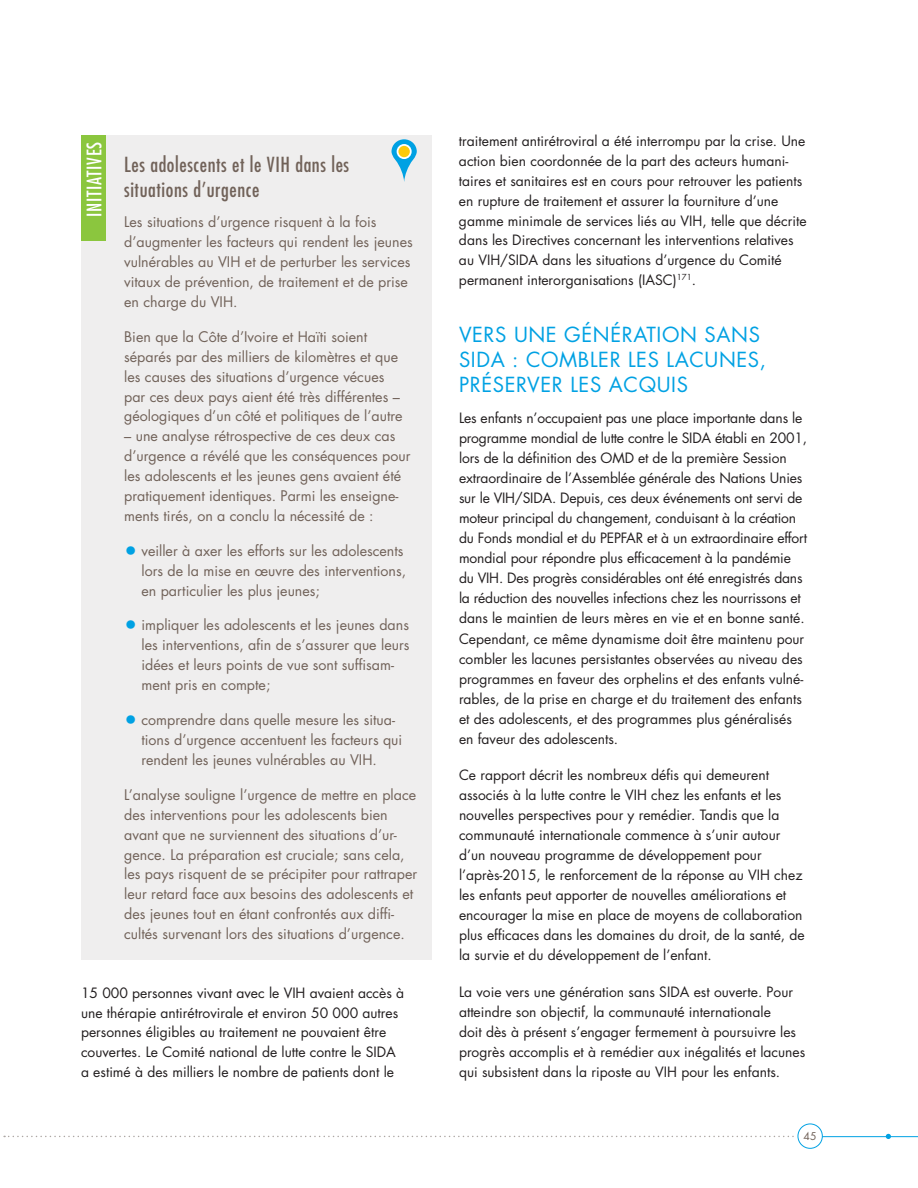
<style>
.page{position:relative;width:918px;height:1188px;background:#fff}
.page>*{position:absolute;margin:0;border:0;box-sizing:border-box;transform-origin:0 0}
.t1{font:20.25px/25px "Futura Std";letter-spacing:.03em;color:#00a1e3}
.t2{font:condensed 20.25px/24.8px "Futura Std";letter-spacing:.03em;color:#716259}
.t3{font:condensed 19.5px "Futura Std";letter-spacing:.035em;color:#fff}
.t4{font:14.25px/20px "Futura Std";color:#716259}
.t5{font:13.8px/20.1px "Futura Std";color:#231f20}
.t6{font:10.5px "Futura Std";color:#716259}
.s1{font-size:22.5px;color:#00a1e3}
</style>
<div class="page">
<svg style="left:4px;top:1136px;width:794px;height:1px"></svg>
<svg style="left:886px;top:1134px;width:5px;height:5px"></svg>
<hr style="left:808px;top:1136px;width:110px;height:1px;background:#00a1e3">
<div style="left:798px;top:1124px;width:24px;height:24px;background:#fff;border-radius:50%"></div>
<div style="left:798px;top:1124px;width:25px;height:25px;border:1px solid #00a1e3;border-radius:50%"></div>
<div style="left:81px;top:135px;width:351px;height:824px;background:#efeeee"></div>
<div style="left:81px;top:135px;width:25px;height:106px;background:#8bc63e"></div>
<svg style="left:391px;top:139px;width:26px;height:43px"></svg>
<div style="left:398px;top:145px;width:13px;height:13px;background:#feca0a;border-radius:50%"></div>
<div style="left:397px;top:144px;width:15px;height:15px;border:2px solid #fff;border-radius:50%"></div>
<h2 class="t3" style="left:83px;top:217px;width:77px;rotate:-90deg">INITIATIVES</h2>
<h1 class="t2" style="left:124px;top:152px;width:226px">Les adolescents et le VIH dans les situations d’urgence</h1>
<p class="t4" style="left:124px;top:212px;width:290px">Les situations d’urgence risquent à la fois d’augmenter les facteurs qui rendent les jeunes vulnérables au VIH et de perturber les services vitaux de prévention, de traitement et de prise en charge du VIH.</p>
<p class="t4" style="left:124px;top:327px;width:280px">Bien que la Côte d’Ivoire et Haïti soient séparés par des milliers de kilomètres et que les causes des situations d’urgence vécues par ces deux pays aient été très différentes – géologiques d’un côté et politiques de l’autre</p>
<p class="t4" style="left:124px;top:426px;width:288px">– une analyse rétrospective de ces deux cas d’urgence a révélé que les conséquences pour les adolescents et les jeunes gens avaient été pratiquement identiques. Parmi les enseigne&shy;ments tirés, on a conclu la nécessité de :</p>
<p class="t4" style="left:141px;top:541px;width:266px;text-indent:-17px"><span class="s1">•</span> veiller à axer les efforts sur les adolescents lors de la mise en œuvre des interventions, en particulier les plus jeunes;</p>
<p class="t4" style="left:141px;top:615px;width:270px;text-indent:-17px"><span class="s1">•</span> impliquer les adolescents et les jeunes dans les interventions, afin de s’assurer que leurs idées et leurs points de vue sont suffisam&shy;ment pris en compte;</p>
<p class="t4" style="left:141px;top:710px;width:262px;text-indent:-17px"><span class="s1">•</span> comprendre dans quelle mesure les situa&shy;tions d’urgence accentuent les facteurs qui rendent les jeunes vulnérables au VIH.</p>
<p class="t4" style="left:124px;top:785px;width:294px">L’analyse souligne l’urgence de mettre en place des interventions pour les adolescents bien avant que ne surviennent des situations d’ur&shy;gence. La préparation est cruciale; sans cela, les pays risquent de se précipiter pour rattraper leur retard face aux besoins des adolescents et des jeunes tout en étant confrontés aux diffi&shy;cultés survenant lors des situations d’urgence.</p>
<p class="t5" style="left:81px;top:983px;width:325px">15 000 personnes vivant avec le VIH avaient accès à une thérapie antirétrovirale et environ 50 000 autres personnes éligibles au traitement ne pouvaient être couvertes. Le Comité national de lutte contre le SIDA a estimé à des milliers le nombre de patients dont le</p>
<p class="t5" style="left:459px;top:132px;width:349px">traitement antirétroviral a été interrompu par la crise. Une action bien coordonnée de la part des acteurs humani&shy;taires et sanitaires est en cours pour retrouver les patients en rupture de traitement et assurer la fourniture d’une gamme minimale de services liés au VIH, telle que décrite dans les Directives concernant les interventions relatives au VIH/SIDA dans les situations d’urgence du Comité permanent interorganisations (IASC)<sup>171</sup>.</p>
<h1 class="t1" style="left:459px;top:322px;width:309px">VERS UNE GÉNÉRATION SANS<br>SIDA : COMBLER LES LACUNES,<br>PRÉSERVER LES ACQUIS</h1>
<p class="t5" style="left:459px;top:408px;width:350px">Les enfants n’occupaient pas une place importante dans le programme mondial de lutte contre le SIDA établi en 2001, lors de la définition des OMD et de la première Session extraordinaire de l’Assemblée générale des Nations Unies sur le VIH/SIDA. Depuis, ces deux événements ont servi de moteur principal du changement, conduisant à la création du Fonds mondial et du PEPFAR et à un extraordinaire effort mondial pour répondre plus efficacement à la pandémie du VIH. Des progrès considérables ont été enregistrés dans la réduction des nouvelles infections chez les nourrissons et dans le maintien de leurs mères en vie et en bonne santé.<br>Cependant, ce même dynamisme doit être maintenu pour combler les lacunes persistantes observées au niveau des programmes en faveur des orphelins et des enfants vulné&shy;rables, de la prise en charge et du traitement des enfants et des adolescents, et des programmes plus généralisés en faveur des adolescents.</p>
<p class="t5" style="left:459px;top:765px;width:347px">Ce rapport décrit les nombreux défis qui demeurent associés à la lutte contre le VIH chez les enfants et les nouvelles perspectives pour y remédier. Tandis que la communauté internationale commence à s’unir autour d’un nouveau programme de développement pour l’après-2015, le renforcement de la réponse au VIH chez les enfants peut apporter de nouvelles améliorations et encourager la mise en place de moyens de collaboration plus efficaces dans les domaines du droit, de la santé, de la survie et du développement de l’enfant.</p>
<p class="t5" style="left:459px;top:982px;width:348px">La voie vers une génération sans SIDA est ouverte. Pour atteindre son objectif, la communauté internationale<br>doit dès à présent s’engager fermement à poursuivre les progrès accomplis et à remédier aux inégalités et lacunes qui subsistent dans la riposte au VIH pour les enfants.</p>
<p class="t6" style="left:804px;top:1130px;width:15px">45</p>
</div>
